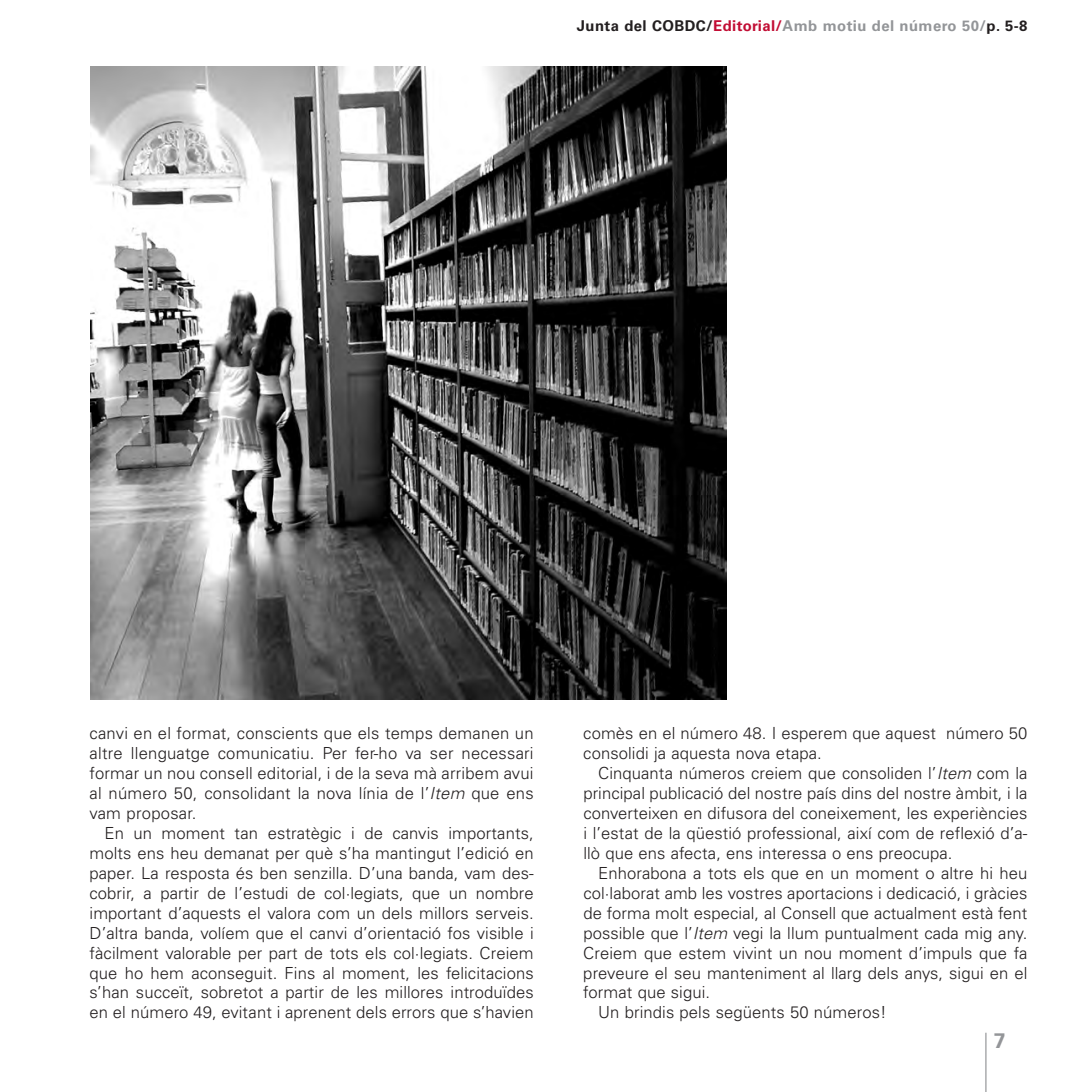
<style>
.page{position:relative;width:1092px;height:1092px;background:#fff}
.page>*{position:absolute;margin:0;border:0;box-sizing:border-box;transform-origin:0 0}
.t1{font:700 21px "Univers";color:#939598}
.t2{font:300 16.62px/19.9px "Univers";letter-spacing:.005em;color:#231f20;text-align:justify}
.t3{font:700 14.88px "Univers";letter-spacing:.03em;color:#939598}
.s1{color:#231f20}
.s2{color:#c20d34}
.s3{font-style:italic}
</style>
<div class="page">
<img style="left:90px;top:66px;width:636px;height:633px">
<hr style="left:985px;top:1032px;width:1px;height:59px;background:#808285">
<p class="t3" style="left:576px;top:20px;width:452px"><span class="s1">Junta del COBDC/</span><span class="s2">Editorial/</span>Amb motiu del número 50/<span class="s1">p. 5-8</span></p>
<p class="t2" style="left:90px;top:724px;width:445px">canvi en el format, conscients que els temps demanen un altre llenguatge comunicatiu. Per fer-ho va ser necessari formar un nou consell editorial, i de la seva mà arribem avui al número 50, consolidant la nova línia de l’<span class="s3">Item</span> que ens vam proposar.</p>
<p class="t2" style="left:90px;top:824px;width:445px;text-indent:15px">En un moment tan estratègic i de canvis importants, molts ens heu demanat per què s’ha mantingut l’edició en paper. La resposta és ben senzilla. D’una banda, vam des&shy;cobrir, a partir de l’estudi de col·legiats, que un nombre important d’aquests el valora com un dels millors serveis.<br>D’altra banda, volíem que el canvi d’orientació fos visible i fàcilment valorable per part de tots els col·legiats. Creiem que ho hem aconseguit. Fins al moment, les felicitacions s’han succeït, sobretot a partir de les millores introduïdes en el número 49, evitant i aprenent dels errors que s’havien</p>
<p class="t2" style="left:583px;top:724px;width:445px">comès en el número 48. I esperem que aquest número 50 consolidi ja aquesta nova etapa.</p>
<p class="t2" style="left:583px;top:764px;width:445px;text-indent:15px">Cinquanta números creiem que consoliden l’<span class="s3">Item</span> com la principal publicació del nostre país dins del nostre àmbit, i la converteixen en difusora del coneixement, les experiències i l’estat de la qüestió professional, així com de reflexió d’a&shy;llò que ens afecta, ens interessa o ens preocupa.</p>
<p class="t2" style="left:598px;top:864px;width:431px">Enhorabona a tots els que en un moment o altre hi heu</p>
<p class="t2" style="left:583px;top:884px;width:445px">col·laborat amb les vostres aportacions i dedicació, i gràcies</p>
<p class="t2" style="left:583px;top:904px;width:445px">de forma molt especial, al Consell que actualment està fent</p>
<p class="t2" style="left:583px;top:924px;width:445px">possible que l’<span class="s3">Item</span> vegi la llum puntualment cada mig any.</p>
<p class="t2" style="left:583px;top:944px;width:445px">Creiem que estem vivint un nou moment d’impuls que fa</p>
<p class="t2" style="left:583px;top:964px;width:445px">preveure el seu manteniment al llarg dels anys, sigui en el</p>
<p class="t2" style="left:583px;top:983px;width:128px">format que sigui.</p>
<p class="t2" style="left:598px;top:1003px;width:290px">Un brindis pels següents 50 números!</p>
<p class="t1" style="left:993px;top:1032px;width:13px">7</p>
</div>
